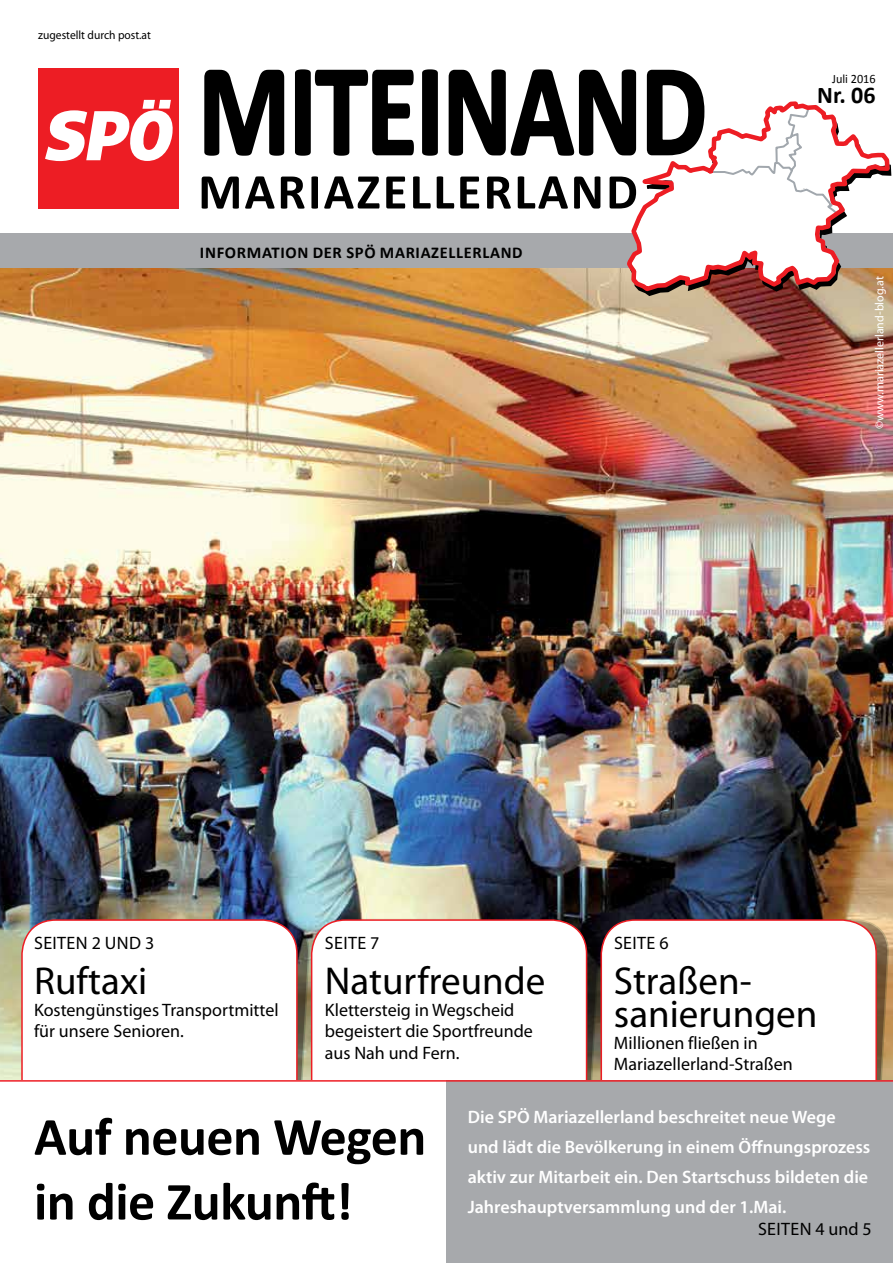
<style>
.page{position:relative;width:893px;height:1263px;background:#fff}
.page>*{position:absolute;margin:0;border:0;box-sizing:border-box;transform-origin:0 0}
.t1{font:700 131.85px "Calibri";color:#000;scale:.8 1}
.t2{font:700 54px/64.8px "Calibri";letter-spacing:-.01em;color:#000}
.t3{font:700 50.55px "Calibri";color:#000}
.t4{font:39px/33px "Myriad Pro";color:#000}
.t5{font:700 24px "Calibri";color:#000}
.t6{font:18px/21.6px "Myriad Pro";color:#000}
.t7{font:600 18px/30px "Myriad Pro";color:#fff}
.t8{font:18px "Myriad Pro";letter-spacing:.02em;color:#000}
.t9{font:700 16.5px "Calibri";letter-spacing:.04em;color:#000}
.t10{font:12.75px "Calibri";color:#000;scale:.96 1}
.t11{font:12px "Myriad Pro";color:#fff}
.t12{font:12px "Myriad Pro";color:#000;scale:.96 1}
</style>
<div class="page">
<img style="left:0;top:268px;width:893px;height:812px">
<div style="left:0;top:234px;width:893px;height:34px;background:#a7a9ac"></div>
<svg style="left:629px;top:289px;width:264px;height:9px"></svg>
<div style="left:38px;top:68px;width:141px;height:141px;background:#ed1d24"></div>
<svg style="left:45px;top:100px;width:128px;height:61px"></svg>
<svg style="left:204px;top:69px;width:81px;height:87px"></svg>
<svg style="left:295px;top:69px;width:143px;height:87px"></svg>
<svg style="left:447px;top:69px;width:446px;height:220px"></svg>
<svg style="left:625px;top:100px;width:266px;height:193px"></svg>
<svg style="left:298px;top:918px;width:12px;height:162px;background:#757762"></svg>
<svg style="left:21px;top:918px;width:277px;height:162px"></svg>
<svg style="left:878px;top:918px;width:13px;height:162px;background:#a07f53"></svg>
<svg style="left:602px;top:918px;width:276px;height:162px"></svg>
<svg style="left:588px;top:918px;width:14px;height:162px;background:#442f27"></svg>
<svg style="left:310px;top:918px;width:278px;height:162px"></svg>
<div style="left:446px;top:1080px;width:447px;height:183px;background:#a7a9ac"></div>
<hr style="left:0;top:1080px;width:893px;height:2px;background:#ed1d24">
<p class="t12" style="left:38px;top:27px;width:119px">zugestellt durch post.at</p>
<h1 class="t1" style="left:198px;top:29px;width:386px">MITEINAND</h1>
<h3 class="t3" style="left:198px;top:160px;width:36px">MAR</h3>
<h3 class="t3" style="left:308px;top:160px;width:45px">IAZELLERLAND</h3>
<p class="t9" style="left:200px;top:242px;width:324px">INFORMATION DER SPÖ MARIAZELLERLAND</p>
<p class="t10" style="left:832px;top:71px;width:47px">Juli 2016</p>
<h3 class="t5" style="left:817px;top:80px;width:60px">NR. 06</h3>
<p class="t11" style="left:872px;top:429px;width:154px;rotate:-90deg">©www.mariazellerland-blog.at</p>
<p class="t8" style="left:34px;top:932px;width:122px">Seiten 2 und 3</p>
<h3 class="t4" style="left:34px;top:964px;width:115px">Ruftaxi</h3>
<p class="t6" style="left:34px;top:998px;width:246px">Kostengünstiges Transportmittel für unsere Senioren.</p>
<p class="t6" style="left:325px;top:932px;width:56px">Seite 7</p>
<h3 class="t4" style="left:325px;top:964px;width:222px">Naturfreunde</h3>
<p class="t6" style="left:325px;top:998px;width:210px">Klettersteig in Wegscheid begeistert die Sportfreunde aus Nah und Fern.</p>
<p class="t6" style="left:614px;top:932px;width:56px">Seite 6</p>
<h3 class="t4" style="left:614px;top:964px;width:205px">Straßen&shy;sanierungen</h3>
<p class="t6" style="left:614px;top:1031px;width:180px">Millionen fließen in<br>Mariazellerland-Straßen</p>
<h2 class="t2" style="left:34px;top:1102px;width:394px">AUF NEUEN WEGEN<br>IN DIE ZUKUNFT!</h2>
<p class="t7" style="left:468px;top:1102px;width:404px">Die SPÖ Mariazellerland beschreitet neue Wege und lädt die Bevölkerung in einem Öffnungsprozess aktiv zur Mitarbeit ein. Den Startschuss bildeten die Jahreshauptversammlung und der 1.Mai.</p>
<p class="t6" style="left:758px;top:1218px;width:115px">Seiten 4 und 5</p>
</div>
